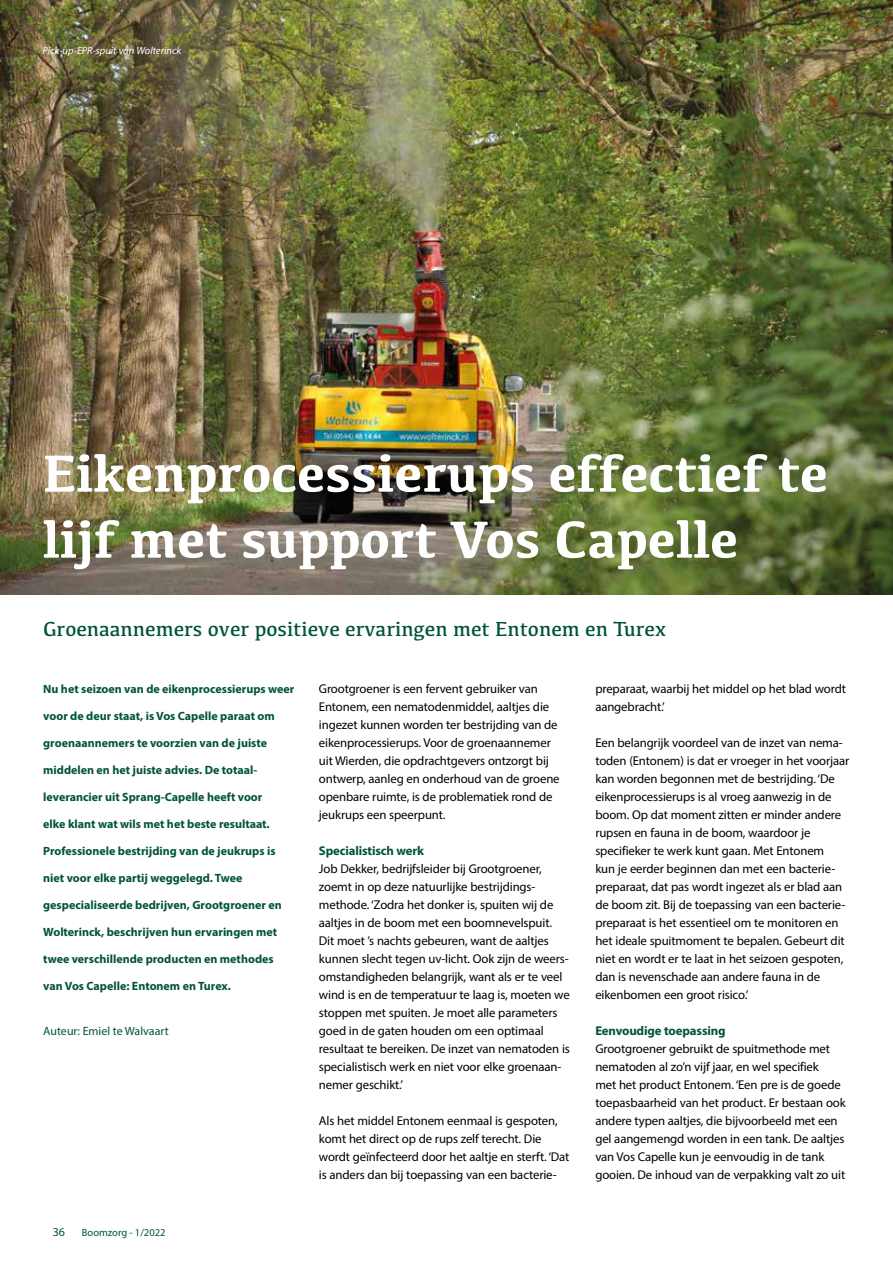
<style>
.page{position:relative;width:893px;height:1263px;background:#fff}
.page>*{position:absolute;margin:0;border:0;box-sizing:border-box;transform-origin:0 0}
.t1{font:700 54px/66px "Kefa";color:#fff}
.t2{font:21px "Kefa";color:#00533d}
.t3{font:12.75px/18px "Myriad Pro";letter-spacing:-.01em;color:#000}
.t4{font:700 12.75px "Myriad Pro";letter-spacing:-.01em;color:#00533d}
.t5{font:700 12px "Myriad Pro";color:#00533d}
.t6{font:12px "Myriad Pro";color:#00533d}
.t7{font:italic 10.5px "Myriad Pro";color:#fff}
.t8{font:10.5px "Myriad Pro";color:#00533d}
</style>
<div class="page">
<img style="left:0;top:0;width:893px;height:595px">
<p class="t7" style="left:43px;top:44px;width:140px">Pick-up-EPR-spuit van Wolterinck</p>
<h1 class="t1" style="left:43px;top:438px;width:787px">Eikenprocessierups effectief te lijf met support Vos Capelle</h1>
<h2 class="t2" style="left:43px;top:616px;width:624px">Groenaannemers over positieve ervaringen met Entonem en Turex</h2>
<p class="t5" style="left:43px;top:681px;width:253px">Nu het seizoen van de eikenprocessierups weer</p>
<p class="t5" style="left:43px;top:708px;width:233px">voor de deur staat, is Vos Capelle paraat om</p>
<p class="t5" style="left:43px;top:735px;width:225px">groenaannemers te voorzien van de juiste</p>
<p class="t5" style="left:43px;top:762px;width:216px">middelen en het juiste advies. De totaal-</p>
<p class="t5" style="left:43px;top:789px;width:221px">leverancier uit Sprang-Capelle heeft voor</p>
<p class="t5" style="left:43px;top:816px;width:228px">elke klant wat wils met het beste resultaat.</p>
<p class="t5" style="left:43px;top:843px;width:234px">Professionele bestrijding van de jeukrups is</p>
<p class="t5" style="left:43px;top:870px;width:201px">niet voor elke partij weggelegd. Twee</p>
<p class="t5" style="left:43px;top:897px;width:240px">gespecialiseerde bedrijven, Grootgroener en</p>
<p class="t5" style="left:43px;top:924px;width:235px">Wolterinck, beschrijven hun ervaringen met</p>
<p class="t5" style="left:43px;top:951px;width:232px">twee verschillende producten en methodes</p>
<p class="t5" style="left:43px;top:978px;width:189px">van Vos Capelle: Entonem en Turex.</p>
<p class="t6" style="left:43px;top:1024px;width:127px">Auteur: Emiel te Walvaart</p>
<p class="t6" style="left:53px;top:1224px;width:14px">36</p>
<p class="t8" style="left:82px;top:1226px;width:85px">Boomzorg - 1/2022</p>
<p class="t3" style="left:319px;top:680px;width:242px">Grootgroener is een fervent gebruiker van Entonem, een nematodenmiddel, aaltjes die ingezet kunnen worden ter bestrijding van de eikenprocessierups. Voor de groenaannemer uit Wierden, die opdrachtgevers ontzorgt bij ontwerp, aanleg en onderhoud van de groene openbare ruimte, is de problematiek rond de jeukrups een speerpunt.</p>
<p class="t4" style="left:319px;top:842px;width:107px">Specialistisch werk</p>
<p class="t3" style="left:319px;top:860px;width:252px">Job Dekker, bedrijfsleider bij Grootgroener, zoemt in op deze natuurlijke bestrijdings&shy;methode. ‘Zodra het donker is, spuiten wij de aaltjes in de boom met een boomnevelspuit.<br>Dit moet ’s nachts gebeuren, want de aaltjes kunnen slecht tegen uv-licht. Ook zijn de weers&shy;omstandigheden belangrijk, want als er te veel wind is en de temperatuur te laag is, moeten we stoppen met spuiten. Je moet alle parameters goed in de gaten houden om een optimaal resultaat te bereiken. De inzet van nematoden is specialistisch werk en niet voor elke groenaan&shy;nemer geschikt.’</p>
<p class="t3" style="left:319px;top:1112px;width:252px">Als het middel Entonem eenmaal is gespoten, komt het direct op de rups zelf terecht. Die wordt geïnfecteerd door het aaltje en sterft. ‘Dat is anders dan bij toepassing van een bacterie-</p>
<p class="t3" style="left:595px;top:680px;width:252px">preparaat, waarbij het middel op het blad wordt aangebracht.’</p>
<p class="t3" style="left:595px;top:734px;width:256px">Een belangrijk voordeel van de inzet van nema&shy;toden (Entonem) is dat er vroeger in het voorjaar kan worden begonnen met de bestrijding. ‘De eikenprocessierups is al vroeg aanwezig in de boom. Op dat moment zitten er minder andere rupsen en fauna in de boom, waardoor je specifieker te werk kunt gaan. Met Entonem<br>kun je eerder beginnen dan met een bacterie&shy;preparaat, dat pas wordt ingezet als er blad aan de boom zit. Bij de toepassing van een bacterie&shy;preparaat is het essentieel om te monitoren en het ideale spuitmoment te bepalen. Gebeurt dit niet en wordt er te laat in het seizoen gespoten, dan is nevenschade aan andere fauna in de eikenbomen een groot risico.’</p>
<p class="t4" style="left:595px;top:1023px;width:132px">Eenvoudige toepassing</p>
<p class="t3" style="left:595px;top:1040px;width:252px">Grootgroener gebruikt de spuitmethode met nematoden al zo’n vijf jaar, en wel specifiek<br>met het product Entonem. ‘Een pre is de goede toepasbaarheid van het product. Er bestaan ook andere typen aaltjes, die bijvoorbeeld met een gel aangemengd worden in een tank. De aaltjes van Vos Capelle kun je eenvoudig in de tank gooien. De inhoud van de verpakking valt zo uit</p>
</div>
